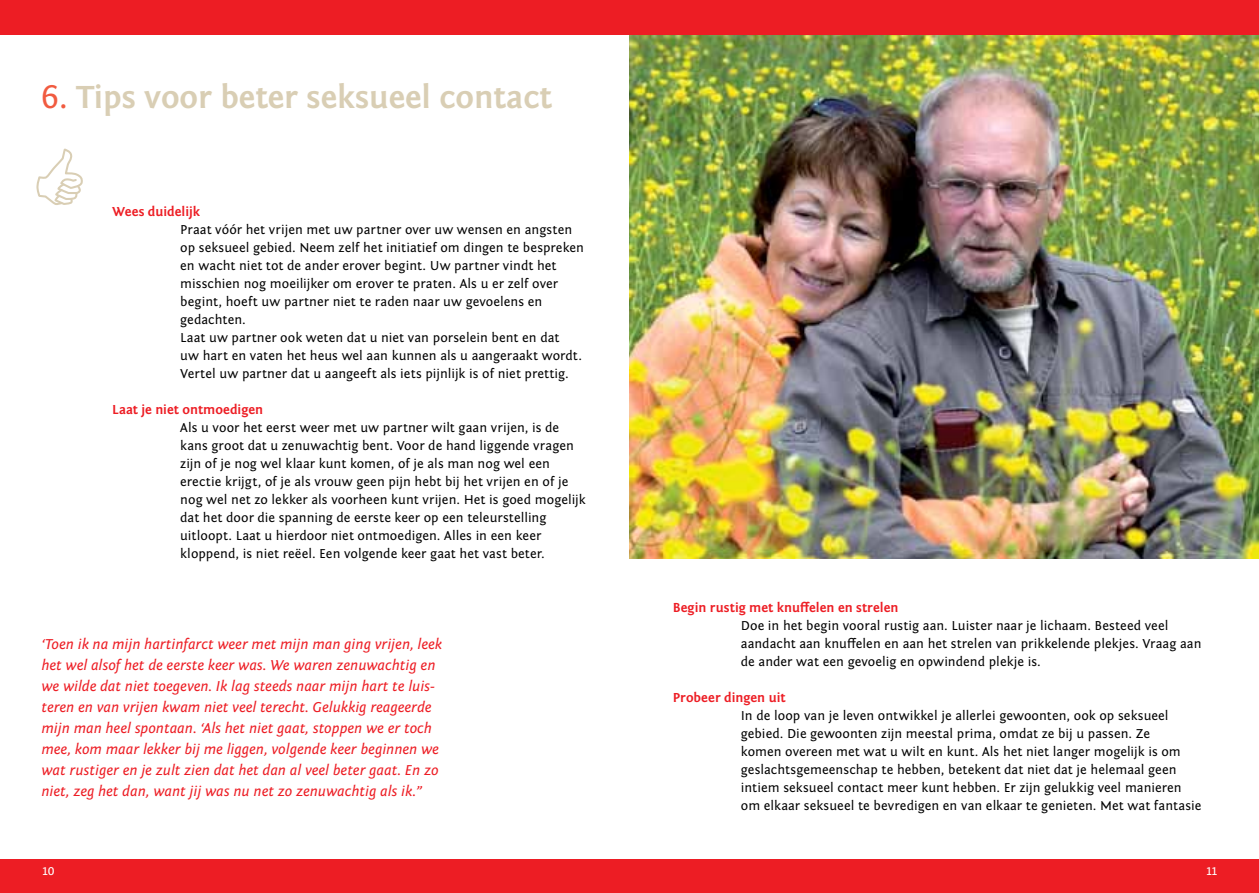
<style>
.page{position:relative;width:1259px;height:893px;background:#fff}
.page>*{position:absolute;margin:0;border:0;box-sizing:border-box;transform-origin:0 0}
.t1{font:700 33px "Fontin Sans";color:#d9ceb4}
.t2{font:italic 15px/21px "Fontin Sans";color:#ed1d24}
.t3{font:13.5px/18px "Fontin Sans";color:#000}
.t4{font:700 13.5px "Fontin Sans";color:#ed1d24}
.t5{font:13.5px "Fontin Sans";color:#fff}
.s1{font-weight:400;font-size:34.5px;color:#f15b40}
</style>
<div class="page">
<div style="left:0;top:859px;width:1259px;height:34px;background:#ed1d24"></div>
<img style="left:629px;top:34px;width:630px;height:524px">
<div style="left:0;top:0;width:1259px;height:34px;background:#ed1d24"></div>
<svg style="left:36px;top:148px;width:47px;height:57px"></svg>
<h1 class="t1" style="left:41px;top:79px;width:512px"><span class="s1">6.</span> Tips voor beter seksueel contact</h1>
<p class="t4" style="left:112px;top:204px;width:89px">Wees duidelijk</p>
<p class="t3" style="left:180px;top:221px;width:405px">Praat vóór het vrijen met uw partner over uw wensen en angsten op seksueel gebied. Neem zelf het initiatief om dingen te bespreken en wacht niet tot de ander erover begint. Uw partner vindt het misschien nog moeilijker om erover te praten. Als u er zelf over begint, hoeft uw partner niet te raden naar uw gevoelens en gedachten.<br>Laat uw partner ook weten dat u niet van porselein bent en dat<br>uw hart en vaten het heus wel aan kunnen als u aangeraakt wordt.<br>Vertel uw partner dat u aangeeft als iets pijnlijk is of niet prettig.</p>
<p class="t4" style="left:112px;top:402px;width:153px">Laat je niet ontmoedigen</p>
<p class="t3" style="left:180px;top:419px;width:407px">Als u voor het eerst weer met uw partner wilt gaan vrijen, is de kans groot dat u zenuwachtig bent. Voor de hand liggende vragen zijn of je nog wel klaar kunt komen, of je als man nog wel een erectie krijgt, of je als vrouw geen pijn hebt bij het vrijen en of je nog wel net zo lekker als voorheen kunt vrijen. Het is goed mogelijk dat het door die spanning de eerste keer op een teleurstelling uitloopt. Laat u hierdoor niet ontmoedigen. Alles in een keer kloppend, is niet reëel. Een volgende keer gaat het vast beter.</p>
<p class="t2" style="left:41px;top:633px;width:402px">‘Toen ik na mijn hartinfarct weer met mijn man ging vrijen, leek het wel alsof het de eerste keer was. We waren zenuwachtig en we wilde dat niet toegeven. Ik lag steeds naar mijn hart te luis&shy;teren en van vrijen kwam niet veel terecht. Gelukkig reageerde mijn man heel spontaan. ‘Als het niet gaat, stoppen we er toch mee, kom maar lekker bij me liggen, volgende keer beginnen we wat rustiger en je zult zien dat het dan al veel beter gaat. En zo niet, zeg het dan, want jij was nu net zo zenuwachtig als ik.’’</p>
<p class="t4" style="left:673px;top:600px;width:227px">Begin rustig met knuffelen en strelen</p>
<p class="t3" style="left:741px;top:617px;width:462px">Doe in het begin vooral rustig aan. Luister naar je lichaam. Besteed veel aandacht aan knuffelen en aan het strelen van prikkelende plekjes. Vraag aan de ander wat een gevoelig en opwindend plekje is.</p>
<p class="t4" style="left:673px;top:690px;width:114px">Probeer dingen uit</p>
<p class="t3" style="left:741px;top:707px;width:462px">In de loop van je leven ontwikkel je allerlei gewoonten, ook op seksueel gebied. Die gewoonten zijn meestal prima, omdat ze bij u passen. Ze<br>komen overeen met wat u wilt en kunt. Als het niet langer mogelijk is om geslachtsgemeenschap te hebben, betekent dat niet dat je helemaal geen intiem seksueel contact meer kunt hebben. Er zijn gelukkig veel manieren om elkaar seksueel te bevredigen en van elkaar te genieten. Met wat fantasie</p>
<p class="t5" style="left:43px;top:863px;width:14px">10</p>
<p class="t5" style="left:1206px;top:863px;width:12px">11</p>
</div>
